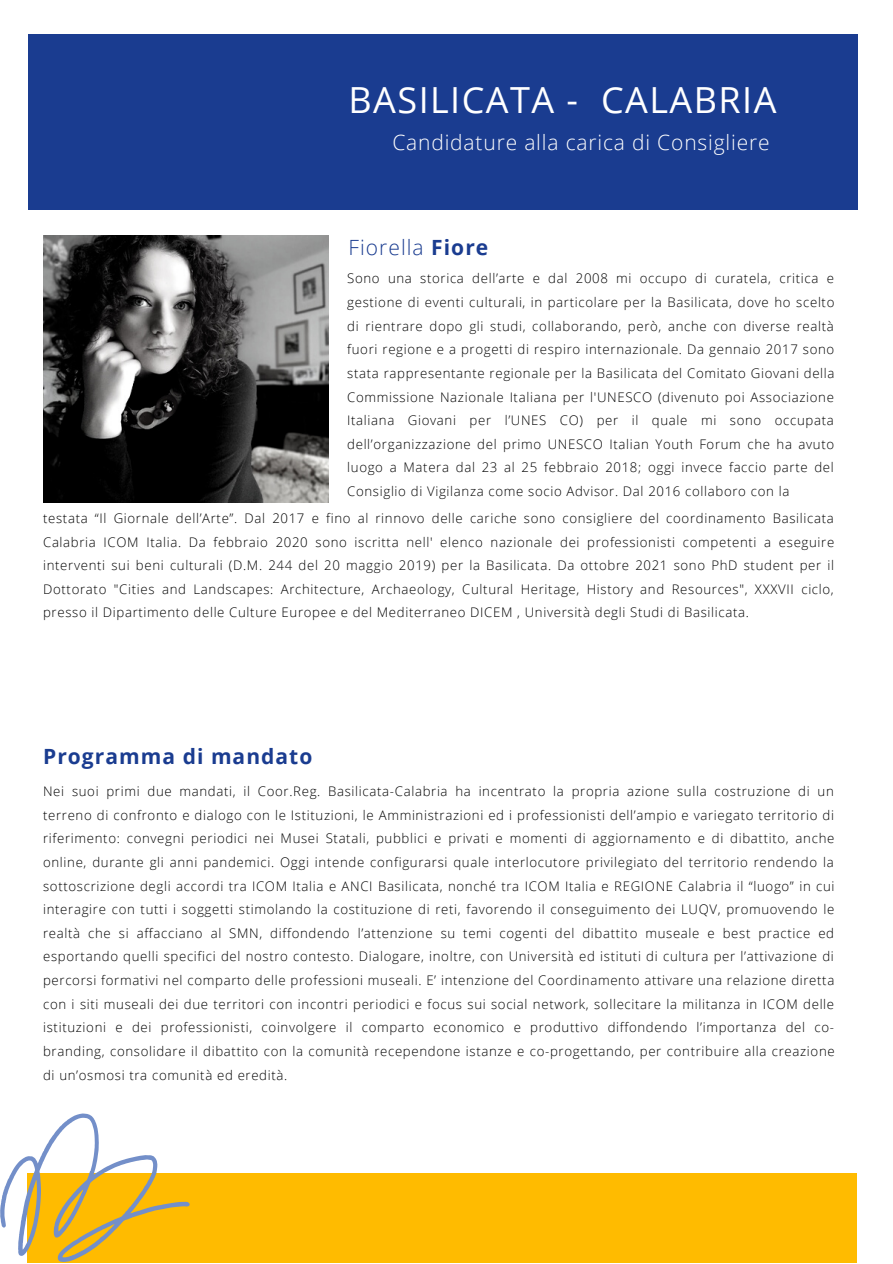
<style>
.page{position:relative;width:893px;height:1264px;background:#fff}
.page>*{position:absolute;margin:0;border:0;box-sizing:border-box;transform-origin:0 0}
.t1{font:36px "Open Sans";letter-spacing:.04em;color:#fff}
.t2{font:300 21px "Open Sans";letter-spacing:.04em;color:#fff}
.t3{font:700 21px "Open Sans";letter-spacing:.05em;color:#1a3c90}
.t4{font:300 21px "Open Sans";letter-spacing:.05em;color:#1a3c90}
.t5{font:300 13.2px/23.5px "Open Sans";letter-spacing:.05em;color:#000;text-align:justify}
.s1{font-weight:700}
</style>
<div class="page">
<div style="left:28px;top:35px;width:829px;height:175px;background:#1a3c90"></div>
<img style="left:43px;top:236px;width:286px;height:266px">
<div style="left:27px;top:1173px;width:829px;height:89px;background:#fb0"></div>
<svg style="left:0;top:1113px;width:190px;height:148px"></svg>
<h1 class="t1" style="left:348px;top:74px;width:429px">BASILICATA - CALABRIA</h1>
<h2 class="t2" style="left:392px;top:128px;width:379px">Candidature alla carica di Consigliere</h2>
<h2 class="t4" style="left:348px;top:233px;width:141px">Fiorella <span class="s1">Fiore</span></h2>
<p class="t5" style="left:347px;top:266px;width:489px">Sono una storica dell’arte e dal 2008 mi occupo di curatela, critica e gestione di eventi culturali, in particolare per la Basilicata, dove ho scelto di rientrare dopo gli studi, collaborando, però, anche con diverse realtà fuori regione e a progetti di respiro internazionale. Da gennaio 2017 sono stata rappresentante regionale per la Basilicata del Comitato Giovani della Commissione Nazionale Italiana per l'UNESCO (divenuto poi Associazione Italiana Giovani per l’UNES CO) per il quale mi sono occupata dell’organizzazione del primo UNESCO Italian Youth Forum che ha avuto luogo a Matera dal 23 al 25 febbraio 2018; oggi invece faccio parte del Consiglio di Vigilanza come socio Advisor. Dal 2016 collaboro con la</p>
<p class="t5" style="left:43px;top:506px;width:792px">testata “Il Giornale dell’Arte”. Dal 2017 e fino al rinnovo delle cariche sono consigliere del coordinamento Basilicata Calabria ICOM Italia. Da febbraio 2020 sono iscritta nell' elenco nazionale dei professionisti competenti a eseguire interventi sui beni culturali (D.M. 244 del 20 maggio 2019) per la Basilicata. Da ottobre 2021 sono PhD student per il Dottorato "Cities and Landscapes: Architecture, Archaeology, Cultural Heritage, History and Resources", XXXVII ciclo, presso il Dipartimento delle Culture Europee e del Mediterraneo DICEM , Università degli Studi di Basilicata.</p>
<h2 class="t3" style="left:43px;top:741px;width:271px">Programma di mandato</h2>
<p class="t5" style="left:43px;top:779px;width:793px">Nei suoi primi due mandati, il Coor.Reg. Basilicata-Calabria ha incentrato la propria azione sulla costruzione di un terreno di confronto e dialogo con le Istituzioni, le Amministrazioni ed i professionisti dell’ampio e variegato territorio di riferimento: convegni periodici nei Musei Statali, pubblici e privati e momenti di aggiornamento e di dibattito, anche online, durante gli anni pandemici. Oggi intende configurarsi quale interlocutore privilegiato del territorio rendendo la sottoscrizione degli accordi tra ICOM Italia e ANCI Basilicata, nonché tra ICOM Italia e REGIONE Calabria il “luogo” in cui interagire con tutti i soggetti stimolando la costituzione di reti, favorendo il conseguimento dei LUQV, promuovendo le realtà che si affacciano al SMN, diffondendo l’attenzione su temi cogenti del dibattito museale e best practice ed esportando quelli specifici del nostro contesto. Dialogare, inoltre, con Università ed istituti di cultura per l’attivazione di percorsi formativi nel comparto delle professioni museali. E’ intenzione del Coordinamento attivare una relazione diretta con i siti museali dei due territori con incontri periodici e focus sui social network, sollecitare la militanza in ICOM delle istituzioni e dei professionisti, coinvolgere il comparto economico e produttivo diffondendo l’importanza del co&shy;branding, consolidare il dibattito con la comunità recependone istanze e co-progettando, per contribuire alla creazione di un’osmosi tra comunità ed eredità.</p>
</div>
